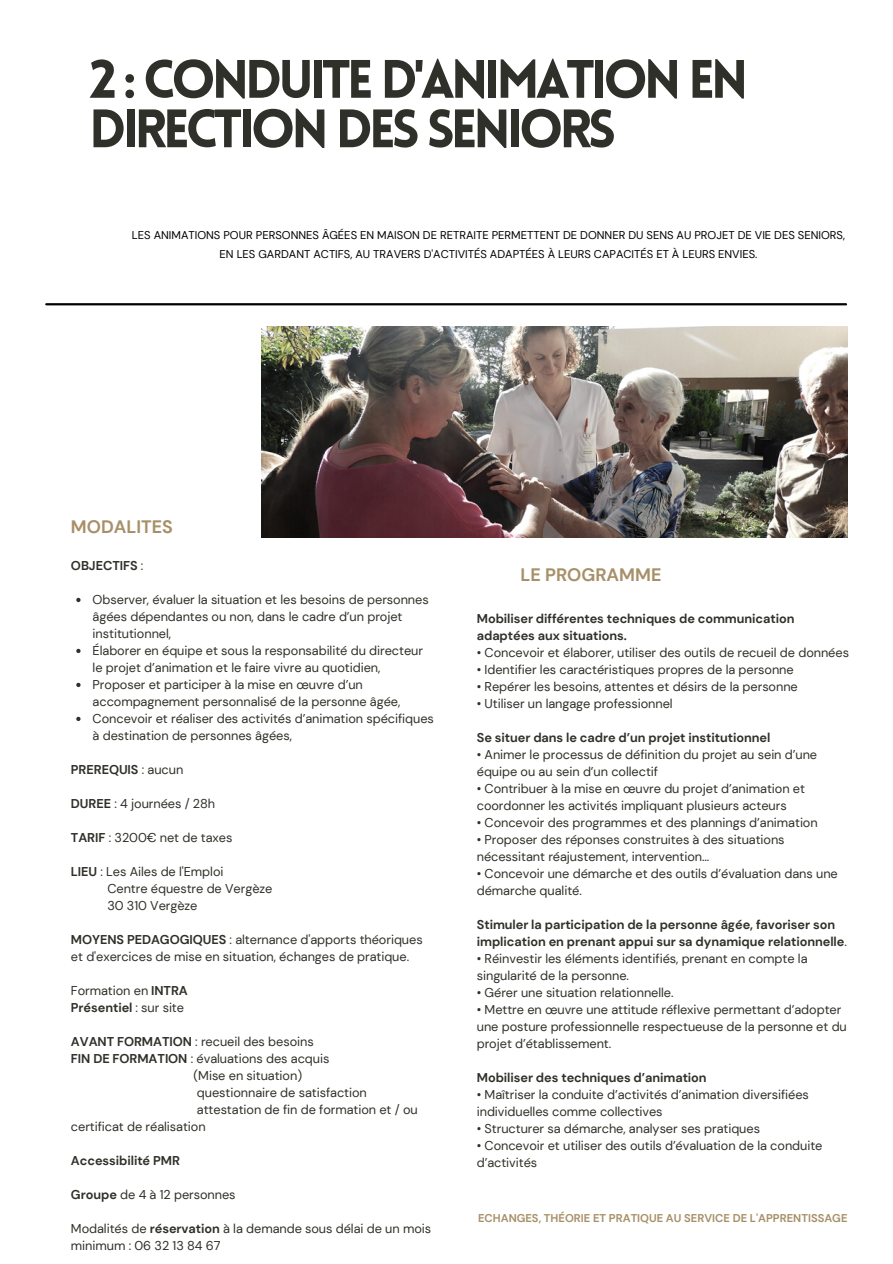
<style>
.page{position:relative;width:893px;height:1264px;background:#fff}
.page>*{position:absolute;margin:0;border:0;box-sizing:border-box;transform-origin:0 0}
.t1{font:900 52.8px/49.5px "Lovelo";letter-spacing:-.075em;color:#2f3029}
.t2{font:700 18px "DM Sans";color:#a79068}
.t3{font:12.75px/17px "DM Sans";letter-spacing:-.005em;color:#2f3029}
.t4{font:700 12.75px/17px "DM Sans";letter-spacing:-.005em;color:#2f3029}
.t5{font:11.25px/18.8px "DM Sans";color:#000;text-align:center}
.t6{font:700 11.25px "DM Sans";color:#a79068}
.s1{font-weight:400}
.s2{font-weight:700}
</style>
<div class="page">
<svg style="left:76px;top:598px;width:4px;height:4px"></svg>
<svg style="left:76px;top:648px;width:4px;height:5px"></svg>
<svg style="left:76px;top:682px;width:4px;height:5px"></svg>
<svg style="left:76px;top:716px;width:4px;height:5px"></svg>
<hr style="left:46px;top:303px;width:800px;height:2px;background:#000">
<img style="left:262px;top:327px;width:585px;height:210px">
<p class="t1" style="left:89px;top:60px;width:660px">2 : CONDUITE D'ANIMATION EN<br>DIRECTION DES SENIORS</p>
<p class="t5" style="left:132px;top:226px;width:714px">LES ANIMATIONS POUR PERSONNES ÂGÉES EN MAISON DE RETRAITE PERMETTENT DE DONNER DU SENS AU PROJET DE VIE DES SENIORS,<br>EN LES GARDANT ACTIFS, AU TRAVERS D'ACTIVITÉS ADAPTÉES À LEURS CAPACITÉS ET À LEURS ENVIES.</p>
<p class="t2" style="left:71px;top:515px;width:103px">MODALITES</p>
<p class="t4" style="left:71px;top:557px;width:74px">OBJECTIFS <span class="s1">:</span></p>
<p class="t3" style="left:93px;top:591px;width:337px">Observer, évaluer la situation et les besoins de personnes âgées dépendantes ou non, dans le cadre d’un projet institutionnel,</p>
<p class="t3" style="left:93px;top:642px;width:332px">Élaborer en équipe et sous la responsabilité du directeur le projet d’animation et le faire vivre au quotidien,</p>
<p class="t3" style="left:93px;top:676px;width:309px">Proposer et participer à la mise en œuvre d’un accompagnement personnalisé de la personne âgée,</p>
<p class="t3" style="left:93px;top:710px;width:343px">Concevoir et réaliser des activités d’animation spécifiques à destination de personnes âgées,</p>
<p class="t4" style="left:71px;top:761px;width:114px">PREREQUIS <span class="s1">: aucun</span></p>
<p class="t3" style="left:71px;top:795px;width:146px"><span class="s2">DUREE</span> : 4 journées / 28h</p>
<p class="t3" style="left:71px;top:829px;width:163px"><span class="s2">TARIF</span> : 3200€ net de taxes</p>
<p class="t3" style="left:71px;top:863px;width:154px"><span class="s2">LIEU</span> : Les Ailes de l'Emploi</p>
<p class="t3" style="left:107px;top:880px;width:166px">Centre équestre de Vergèze</p>
<p class="t3" style="left:107px;top:897px;width:92px">30 310 Vergèze</p>
<p class="t3" style="left:71px;top:931px;width:353px"><span class="s2">MOYENS PEDAGOGIQUES</span> : alternance d'apports théoriques et d'exercices de mise en situation, échanges de pratique.</p>
<p class="t3" style="left:71px;top:982px;width:118px">Formation en <span class="s2">INTRA</span></p>
<p class="t4" style="left:71px;top:999px;width:115px">Présentiel <span class="s1">: sur site</span></p>
<p class="t3" style="left:71px;top:1033px;width:244px"><span class="s2">AVANT FORMATION</span> : recueil des besoins</p>
<p class="t3" style="left:71px;top:1050px;width:260px"><span class="s2">FIN DE FORMATION</span> : évaluations des acquis</p>
<p class="t3" style="left:194px;top:1067px;width:110px">(Mise en situation)</p>
<p class="t3" style="left:197px;top:1084px;width:171px">questionnaire de satisfaction</p>
<p class="t3" style="left:71px;top:1101px;width:348px;text-indent:126px">attestation de fin de formation et / ou certificat de réalisation</p>
<p class="t4" style="left:71px;top:1152px;width:110px">Accessibilité PMR</p>
<p class="t3" style="left:71px;top:1186px;width:166px"><span class="s2">Groupe</span> de 4 à 12 personnes</p>
<p class="t3" style="left:71px;top:1220px;width:362px">Modalités de <span class="s2">réservation</span> à la demande sous délai de un mois minimum : 06 32 13 84 67</p>
<p class="t2" style="left:520px;top:563px;width:142px">LE PROGRAMME</p>
<p class="t4" style="left:477px;top:610px;width:319px">Mobiliser différentes techniques de communication adaptées aux situations.</p>
<p class="t3" style="left:477px;top:644px;width:374px">• Concevoir et élaborer, utiliser des outils de recueil de données</p>
<p class="t3" style="left:477px;top:661px;width:318px">• Identifier les caractéristiques propres de la personne</p>
<p class="t3" style="left:477px;top:678px;width:322px">• Repérer les besoins, attentes et désirs de la personne</p>
<p class="t3" style="left:477px;top:695px;width:197px">• Utiliser un langage professionnel</p>
<p class="t4" style="left:477px;top:729px;width:295px">Se situer dans le cadre d’un projet institutionnel</p>
<p class="t3" style="left:477px;top:746px;width:342px">• Animer le processus de définition du projet au sein d’une équipe ou au sein d’un collectif</p>
<p class="t3" style="left:477px;top:780px;width:329px">• Contribuer à la mise en œuvre du projet d’animation et coordonner les activités impliquant plusieurs acteurs</p>
<p class="t3" style="left:477px;top:814px;width:342px">• Concevoir des programmes et des plannings d’animation</p>
<p class="t3" style="left:477px;top:831px;width:309px">• Proposer des réponses construites à des situations nécessitant réajustement, intervention…</p>
<p class="t3" style="left:477px;top:865px;width:362px">• Concevoir une démarche et des outils d’évaluation dans une démarche qualité.</p>
<p class="t4" style="left:477px;top:916px;width:371px">Stimuler la participation de la personne âgée, favoriser son implication en prenant appui sur sa dynamique relationnelle<span class="s1">.</span></p>
<p class="t3" style="left:477px;top:950px;width:332px">• Réinvestir les éléments identifiés, prenant en compte la singularité de la personne.</p>
<p class="t3" style="left:477px;top:984px;width:198px">• Gérer une situation relationnelle.</p>
<p class="t3" style="left:477px;top:1001px;width:371px">• Mettre en œuvre une attitude réflexive permettant d’adopter une posture professionnelle respectueuse de la personne et du projet d’établissement.</p>
<p class="t4" style="left:477px;top:1069px;width:231px">Mobiliser des techniques d’animation</p>
<p class="t3" style="left:477px;top:1086px;width:333px">• Maîtriser la conduite d’activités d’animation diversifiées individuelles comme collectives</p>
<p class="t3" style="left:477px;top:1119px;width:285px">• Structurer sa démarche, analyser ses pratiques</p>
<p class="t3" style="left:477px;top:1136px;width:347px">• Concevoir et utiliser des outils d’évaluation de la conduite d’activités</p>
<p class="t6" style="left:478px;top:1211px;width:371px">ECHANGES, THÉORIE ET PRATIQUE AU SERVICE DE L'APPRENTISSAGE</p>
</div>
